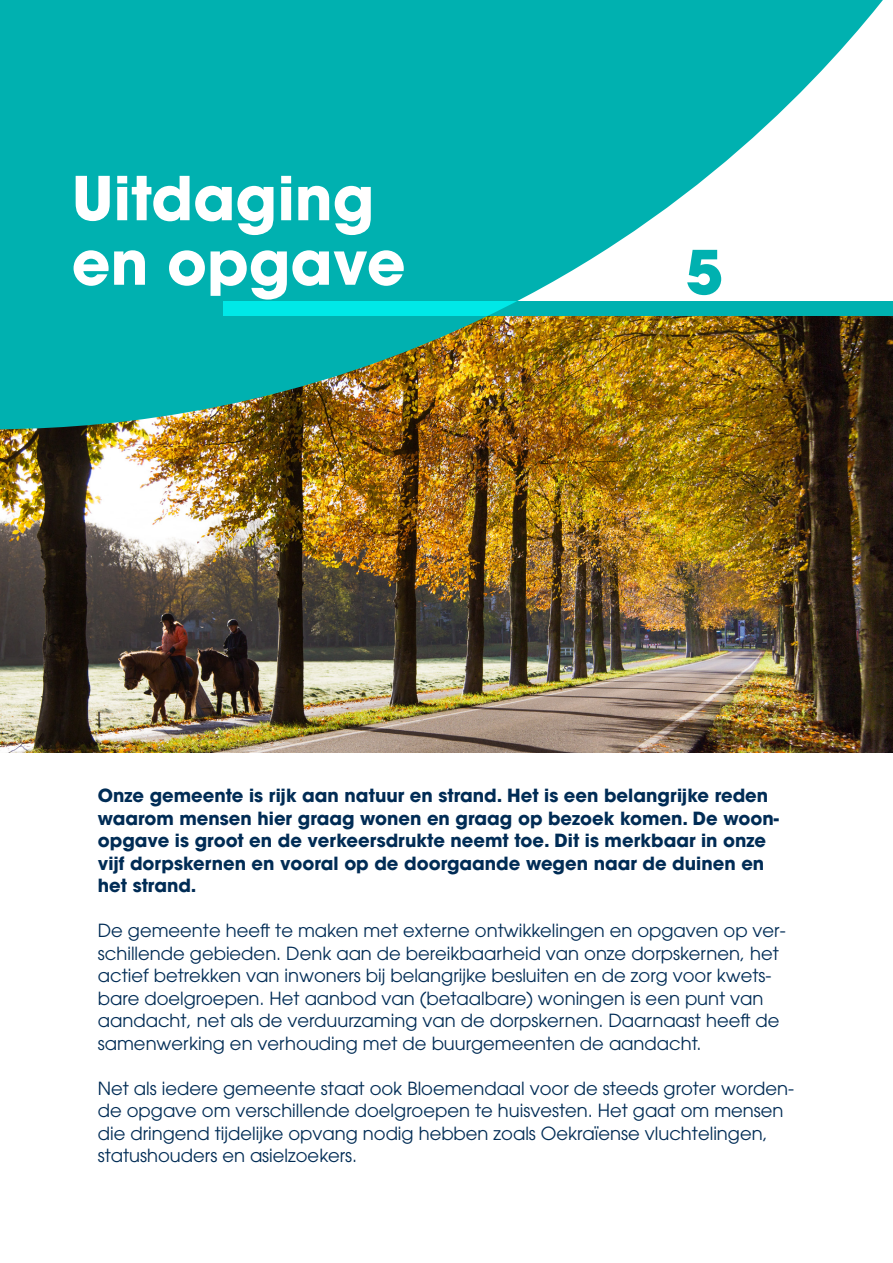
<style>
.page{position:relative;width:893px;height:1263px;background:#fff}
.page>*{position:absolute;margin:0;border:0;box-sizing:border-box;transform-origin:0 0}
.t1{font:700 60px "ITC Avant Garde Pro";color:#fff}
.t2{font:700 60px "ITC Avant Garde Pro";color:#00b1b0}
.t3{font:18px/22.5px "ITC Avant Garde Pro";color:#002c55}
.t4{font:700 18px/22.5px "ITC Avant Garde Pro";color:#002c55}
</style>
<div class="page">
<img style="left:0;top:430px;width:893px;height:323px">
<svg style="left:0;top:0;width:893px;height:430px;background:#39ad9f"></svg>
<svg style="left:223px;top:302px;width:670px;height:14px;background:#00c7c6"></svg>
<p class="t1" style="left:72px;top:158px;width:304px">Uitdaging</p>
<p class="t1" style="left:72px;top:222px;width:335px">en opgave</p>
<p class="t2" style="left:686px;top:232px;width:39px">5</p>
<p class="t4" style="left:98px;top:784px;width:683px">Onze gemeente is rijk aan natuur en strand. Het is een belangrijke reden waarom mensen hier graag wonen en graag op bezoek komen. De woon&shy;opgave is groot en de verkeersdrukte neemt toe. Dit is merkbaar in onze vijf dorpskernen en vooral op de doorgaande wegen naar de duinen en het strand.</p>
<p class="t3" style="left:98px;top:919px;width:689px">De gemeente heeft te maken met externe ontwikkelingen en opgaven op ver&shy;schillende gebieden. Denk aan de bereikbaarheid van onze dorpskernen, het actief betrekken van inwoners bij belangrijke besluiten en de zorg voor kwets&shy;bare doelgroepen. Het aanbod van (betaalbare) woningen is een punt van aandacht, net als de verduurzaming van de dorpskernen. Daarnaast heeft de samenwerking en verhouding met de buurgemeenten de aandacht.</p>
<p class="t3" style="left:98px;top:1076px;width:698px">Net als iedere gemeente staat ook Bloemendaal voor de steeds groter worden&shy;de opgave om verschillende doelgroepen te huisvesten. Het gaat om mensen die dringend tijdelijke opvang nodig hebben zoals Oekraïense vluchtelingen, statushouders en asielzoekers.</p>
</div>
